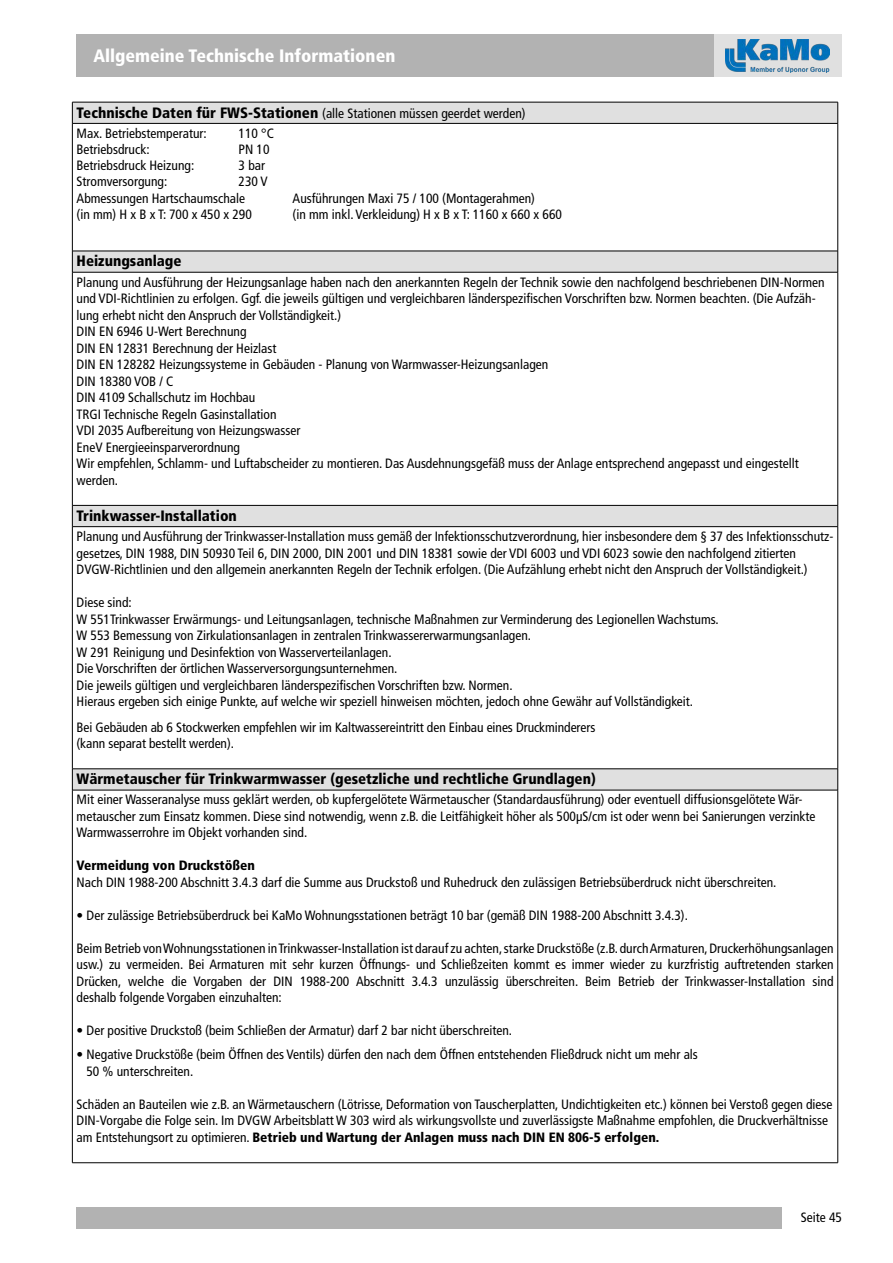
<style>
.page{position:relative;width:893px;height:1263px;background:#fff}
.page>*{position:absolute;margin:0;border:0;box-sizing:border-box;transform-origin:0 0}
.t1{font:900 condensed 18px "Frutiger";color:#fff}
.t2{font:900 condensed 15px "Frutiger";color:#000}
.t3{font:condensed 13.5px/16.5px "Frutiger";color:#000}
.t4{font:900 condensed 13.5px "Frutiger";color:#000}
.s1{font-weight:900;font-size:15px}
.s2{font-weight:900}
</style>
<div class="page">
<div style="left:714px;top:34px;width:128px;height:43px;background:#e0e0e0"></div>
<div style="left:77px;top:34px;width:637px;height:43px;background:#b2b2b2"></div>
<div style="left:77px;top:1208px;width:705px;height:21px;background:#b2b2b2"></div>
<img style="left:725px;top:39px;width:105px;height:33px">
<svg style="left:73px;top:103px;width:764px;height:687px"></svg>
<hr style="left:72px;top:102px;width:766px;height:1px;background:#000">
<svg style="left:72px;top:102px;width:1px;height:21px"></svg>
<svg style="left:837px;top:102px;width:1px;height:21px"></svg>
<hr style="left:72px;top:123px;width:766px;height:1px;background:#000">
<hr style="left:72px;top:123px;width:1px;height:128px;background:#000">
<hr style="left:837px;top:123px;width:1px;height:128px;background:#000">
<hr style="left:72px;top:251px;width:766px;height:1px;background:#000">
<svg style="left:72px;top:251px;width:1px;height:21px"></svg>
<svg style="left:837px;top:251px;width:1px;height:21px"></svg>
<hr style="left:72px;top:272px;width:766px;height:1px;background:#000">
<hr style="left:72px;top:272px;width:1px;height:233px;background:#000">
<hr style="left:837px;top:272px;width:1px;height:233px;background:#000">
<hr style="left:72px;top:505px;width:766px;height:1px;background:#000">
<svg style="left:72px;top:505px;width:1px;height:21px"></svg>
<svg style="left:837px;top:505px;width:1px;height:21px"></svg>
<hr style="left:72px;top:526px;width:766px;height:1px;background:#000">
<hr style="left:72px;top:527px;width:1px;height:242px;background:#000">
<hr style="left:837px;top:527px;width:1px;height:242px;background:#000">
<hr style="left:72px;top:768px;width:766px;height:1px;background:#000">
<svg style="left:72px;top:769px;width:1px;height:21px"></svg>
<svg style="left:837px;top:769px;width:1px;height:21px"></svg>
<hr style="left:72px;top:790px;width:766px;height:1px;background:#000">
<hr style="left:72px;top:790px;width:1px;height:373px;background:#000">
<hr style="left:837px;top:790px;width:1px;height:373px;background:#000">
<hr style="left:72px;top:1162px;width:766px;height:1px;background:#000">
<p class="t1" style="left:94px;top:45px;width:303px">Allgemeine Technische Informationen</p>
<p class="t3" style="left:77px;top:105px;width:451px"><span class="s1">Technische Daten für FWS-Stationen</span> (alle Stationen müssen geerdet werden)</p>
<p class="t3" style="left:77px;top:125px;width:132px">Max. Betriebstemperatur:</p>
<p class="t3" style="left:239px;top:125px;width:37px">110 °C</p>
<p class="t3" style="left:77px;top:141px;width:74px">Betriebsdruck:</p>
<p class="t3" style="left:239px;top:141px;width:32px">PN 10</p>
<p class="t3" style="left:77px;top:157px;width:119px">Betriebsdruck Heizung:</p>
<p class="t3" style="left:239px;top:157px;width:28px">3 bar</p>
<p class="t3" style="left:77px;top:174px;width:92px">Stromversorgung:</p>
<p class="t3" style="left:239px;top:174px;width:31px">230 V</p>
<p class="t3" style="left:77px;top:190px;width:170px">Abmessungen Hartschaumschale</p>
<p class="t3" style="left:293px;top:190px;width:244px">Ausführungen Maxi 75 / 100 (Montagerahmen)</p>
<p class="t3" style="left:77px;top:206px;width:177px">(in mm) H x B x T: 700 x 450 x 290</p>
<p class="t3" style="left:293px;top:206px;width:271px">(in mm inkl. Verkleidung) H x B x T: 1160 x 660 x 660</p>
<p class="t2" style="left:77px;top:252px;width:107px">Heizungsanlage</p>
<p class="t3" style="left:77px;top:274px;width:750px">Planung und Ausführung der Heizungsanlage haben nach den anerkannten Regeln der Technik sowie den nachfolgend beschriebenen DIN-Normen und VDI-Richtlinien zu erfolgen. Ggf. die jeweils gültigen und vergleichbaren länderspezifischen Vorschriften bzw. Normen beachten. (Die Aufzäh&shy;lung erhebt nicht den Anspruch der Vollständigkeit.)</p>
<p class="t3" style="left:77px;top:323px;width:171px">DIN EN 6946 U-Wert Berechnung</p>
<p class="t3" style="left:77px;top:340px;width:201px">DIN EN 12831 Berechnung der Heizlast</p>
<p class="t3" style="left:77px;top:356px;width:473px">DIN EN 128282 Heizungssysteme in Gebäuden - Planung von Warmwasser-Heizungsanlagen</p>
<p class="t3" style="left:77px;top:373px;width:98px">DIN 18380 VOB / C</p>
<p class="t3" style="left:77px;top:389px;width:180px">DIN 4109 Schallschutz im Hochbau</p>
<p class="t3" style="left:77px;top:406px;width:202px">TRGI Technische Regeln Gasinstallation</p>
<p class="t3" style="left:77px;top:422px;width:225px">VDI 2035 Aufbereitung von Heizungswasser</p>
<p class="t3" style="left:77px;top:439px;width:165px">EneV Energieeinsparverordnung</p>
<p class="t3" style="left:77px;top:455px;width:724px">Wir empfehlen, Schlamm- und Luftabscheider zu montieren. Das Ausdehnungsgefäß muss der Anlage entsprechend angepasst und eingestellt werden.</p>
<p class="t2" style="left:77px;top:507px;width:162px">Trinkwasser-Installation</p>
<p class="t3" style="left:77px;top:528px;width:758px">Planung und Ausführung der Trinkwasser-Installation muss gemäß der Infektionsschutzverordnung, hier insbesondere dem § 37 des Infektionsschutz&shy;gesetzes, DIN 1988, DIN 50930 Teil 6, DIN 2000, DIN 2001 und DIN 18381 sowie der VDI 6003 und VDI 6023 sowie den nachfolgend zitierten</p>
<p class="t3" style="left:77px;top:561px;width:732px">DVGW-Richtlinien und den allgemein anerkannten Regeln der Technik erfolgen. (Die Aufzählung erhebt nicht den Anspruch der Vollständigkeit.)</p>
<p class="t3" style="left:77px;top:594px;width:57px">Diese sind:</p>
<p class="t3" style="left:77px;top:611px;width:643px">W 551Trinkwasser Erwärmungs- und Leitungsanlagen, technische Maßnahmen zur Verminderung des Legionellen Wachstums.</p>
<p class="t3" style="left:77px;top:627px;width:456px">W 553 Bemessung von Zirkulationsanlagen in zentralen Trinkwassererwarmungsanlagen.</p>
<p class="t3" style="left:77px;top:644px;width:317px">W 291 Reinigung und Desinfektion von Wasserverteilanlagen.</p>
<p class="t3" style="left:77px;top:660px;width:322px">Die Vorschriften der örtlichen Wasserversorgungsunternehmen.</p>
<p class="t3" style="left:77px;top:677px;width:438px">Die jeweils gültigen und vergleichbaren länderspezifischen Vorschriften bzw. Normen.</p>
<p class="t3" style="left:77px;top:693px;width:618px">Hieraus ergeben sich einige Punkte, auf welche wir speziell hinweisen möchten, jedoch ohne Gewähr auf Vollständigkeit.</p>
<p class="t3" style="left:77px;top:719px;width:520px">Bei Gebäuden ab 6 Stockwerken empfehlen wir im Kaltwassereintritt den Einbau eines Druckminderers</p>
<p class="t3" style="left:77px;top:735px;width:159px">(kann separat bestellt werden).</p>
<p class="t2" style="left:77px;top:770px;width:521px">Wärmetauscher für Trinkwarmwasser (gesetzliche und rechtliche Grundlagen)</p>
<p class="t3" style="left:77px;top:792px;width:740px">Mit einer Wasseranalyse muss geklärt werden, ob kupfergelötete Wärmetauscher (Standardausführung) oder eventuell diffusionsgelötete Wär&shy;metauscher zum Einsatz kommen. Diese sind notwendig, wenn z.B. die Leitfähigkeit höher als 500µS/cm ist oder wenn bei Sanierungen verzinkte<br>Warmwasserrohre im Objekt vorhanden sind.</p>
<p class="t4" style="left:77px;top:858px;width:180px">Vermeidung von Druckstößen</p>
<p class="t3" style="left:77px;top:874px;width:701px">Nach DIN 1988-200 Abschnitt 3.4.3 darf die Summe aus Druckstoß und Ruhedruck den zulässigen Betriebsüberdruck nicht überschreiten.</p>
<p class="t3" style="left:77px;top:907px;width:613px">• Der zulässige Betriebsüberdruck bei KaMo Wohnungsstationen beträgt 10 bar (gemäß DIN 1988-200 Abschnitt 3.4.3).</p>
<p class="t3" style="left:77px;top:940px;width:758px">Beim Betrieb von Wohnungsstationen in Trinkwasser-Installation ist darauf zu achten, starke Druckstöße (z.B. durch Armaturen, Druckerhöhungsanlagen</p>
<p class="t3" style="left:77px;top:956px;width:758px">usw.) zu vermeiden. Bei Armaturen mit sehr kurzen Öffnungs- und Schließzeiten kommt es immer wieder zu kurzfristig auftretenden starken</p>
<p class="t3" style="left:77px;top:973px;width:758px">Drücken, welche die Vorgaben der DIN 1988-200 Abschnitt 3.4.3 unzulässig überschreiten. Beim Betrieb der Trinkwasser-Installation sind</p>
<p class="t3" style="left:77px;top:989px;width:207px">deshalb folgende Vorgaben einzuhalten:</p>
<p class="t3" style="left:77px;top:1022px;width:437px">• Der positive Druckstoß (beim Schließen der Armatur) darf 2 bar nicht überschreiten.</p>
<p class="t3" style="left:77px;top:1046px;width:623px">• Negative Druckstöße (beim Öffnen des Ventils) dürfen den nach dem Öffnen entstehenden Fließdruck nicht um mehr als</p>
<p class="t3" style="left:86px;top:1063px;width:108px">50 % unterschreiten.</p>
<p class="t3" style="left:77px;top:1096px;width:757px">Schäden an Bauteilen wie z.B. an Wärmetauschern (Lötrisse, Deformation von Tauscherplatten, Undichtigkeiten etc.) können bei Verstoß gegen diese<br>DIN-Vorgabe die Folge sein. Im DVGW Arbeitsblatt W 303 wird als wirkungsvollste und zuverlässigste Maßnahme empfohlen, die Druckverhältnisse am Entstehungsort zu optimieren. <span class="s2">Betrieb und Wartung der Anlagen muss nach DIN EN 806-5 erfolgen.</span></p>
<p class="t3" style="left:801px;top:1209px;width:43px">Seite 45</p>
</div>
